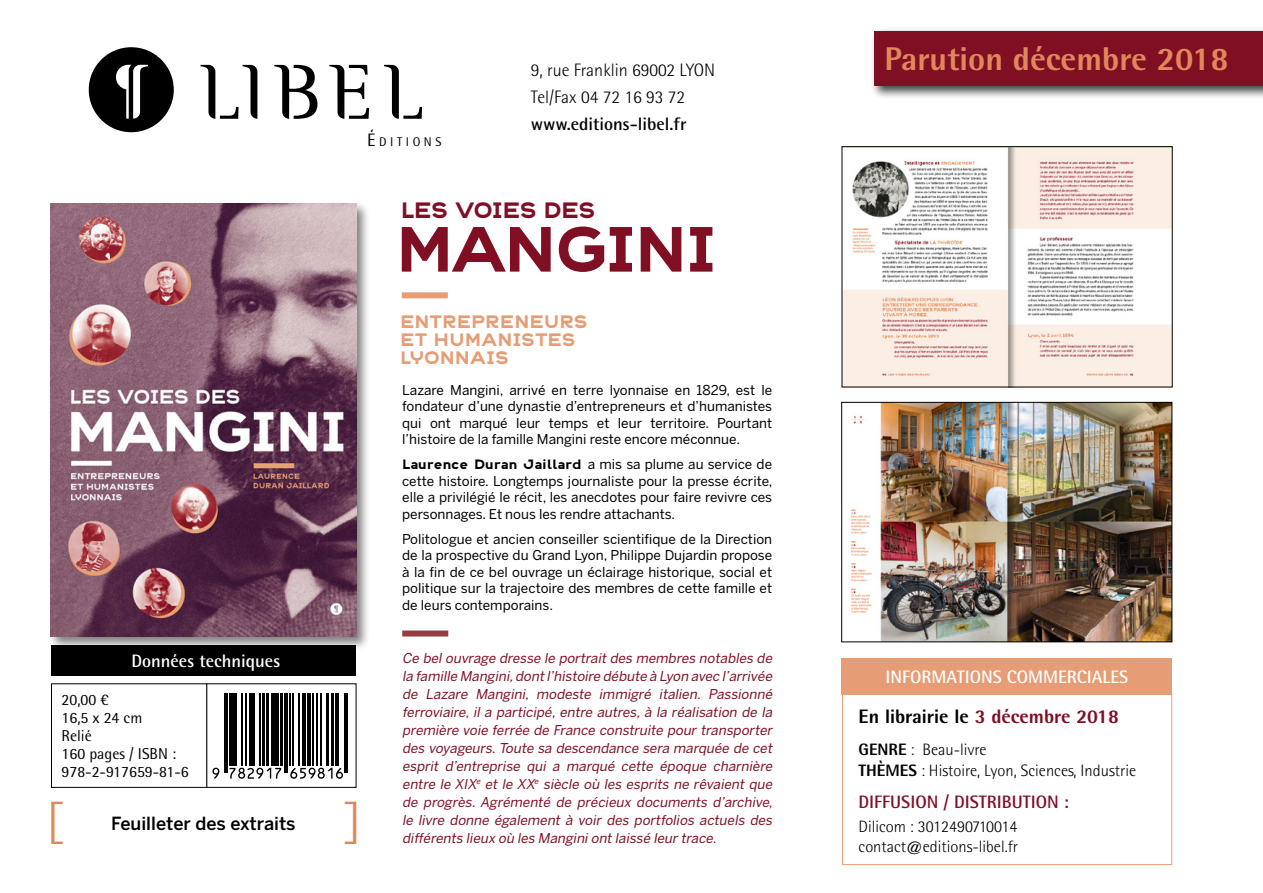
<style>
.page{position:relative;width:1263px;height:893px;background:#fff}
.page>*{position:absolute;margin:0;border:0;box-sizing:border-box;transform-origin:0 0}
.t1{font:700 63.75px "Troia";letter-spacing:-.035em;color:#800f24}
.t2{font:45px "Benton Sans";color:#e0885b}
.t3{font:800 33px "Rotis Semi Sans Std";color:#e0885b}
.t4{font:700 22.2px "Troia";letter-spacing:-.02em;color:#800f24}
.t5{font:800 19.5px "Rotis Semi Sans Std";color:#000}
.t6{font:700 18px "Rotis Semi Sans Std";color:#fff}
.t7{font:300 18px "Rotis Semi Sans Std";color:#000}
.t8{font:700 18px/18px "Troia";color:#e69c75}
.t9{font:700 18px "Rotis Semi Sans Std";color:#800f24}
.t10{font:700 18px "Rotis Semi Sans Std";color:#000}
.t11{font:500 18px "Benton Sans";color:#000}
.t12{font:300 16.5px/21px "Rotis Semi Sans Std";color:#000}
.t13{font:15.75px/18px "Rotis Semi Sans Std";color:#000}
.t14{font:13.5px/16.5px "Benton Sans";color:#000;text-align:justify}
.t15{font:italic 13.5px/18px "Benton Sans";color:#800f24;text-align:justify}
.t16{font:12.6px "Rotis Semi Sans Std";letter-spacing:.285em;color:#000}
.s1{font-size:18px}
.s2{font-family:"Troia";font-weight:700}
.s3{color:#800f24}
.s4{font-weight:800}
</style>
<div class="page">
<div style="left:870px;top:27px;width:393px;height:72px;background:#000;opacity:.75"></div>
<div style="left:874px;top:31px;width:389px;height:55px;background:#800f24"></div>
<svg style="left:89px;top:47px;width:85px;height:85px"></svg>
<svg style="left:329px;top:65px;width:40px;height:54px"></svg>
<svg style="left:201px;top:65px;width:56px;height:54px"></svg>
<svg style="left:384px;top:65px;width:38px;height:54px"></svg>
<svg style="left:274px;top:65px;width:43px;height:54px"></svg>
<div style="left:48px;top:201px;width:323px;height:450px;background:#000;opacity:.5"></div>
<img style="left:51px;top:204px;width:305px;height:432px">
<div style="left:51px;top:645px;width:305px;height:31px;background:#000"></div>
<div style="left:51px;top:683px;width:305px;height:105px;border:1px solid #000"></div>
<svg style="left:212px;top:768px;width:7px;height:11px"></svg>
<hr style="left:224px;top:694px;width:1px;height:79px;background:#000">
<hr style="left:227px;top:694px;width:1px;height:79px;background:#000">
<hr style="left:229px;top:694px;width:4px;height:72px;background:#000">
<hr style="left:234px;top:694px;width:3px;height:72px;background:#000">
<hr style="left:241px;top:694px;width:1px;height:72px;background:#000">
<hr style="left:245px;top:694px;width:1px;height:72px;background:#000">
<hr style="left:249px;top:694px;width:2px;height:72px;background:#000">
<hr style="left:253px;top:694px;width:2px;height:72px;background:#000">
<hr style="left:259px;top:694px;width:2px;height:72px;background:#000">
<hr style="left:262px;top:694px;width:2px;height:72px;background:#000">
<hr style="left:266px;top:694px;width:2px;height:72px;background:#000">
<hr style="left:271px;top:694px;width:3px;height:72px;background:#000">
<svg style="left:229px;top:768px;width:52px;height:11px"></svg>
<hr style="left:275px;top:694px;width:4px;height:72px;background:#000">
<hr style="left:280px;top:694px;width:3px;height:72px;background:#000">
<hr style="left:284px;top:694px;width:1px;height:79px;background:#000">
<hr style="left:287px;top:694px;width:1px;height:79px;background:#000">
<hr style="left:289px;top:694px;width:2px;height:72px;background:#000">
<hr style="left:292px;top:694px;width:1px;height:72px;background:#000">
<hr style="left:298px;top:694px;width:2px;height:72px;background:#000">
<hr style="left:302px;top:694px;width:4px;height:72px;background:#000">
<hr style="left:307px;top:694px;width:4px;height:72px;background:#000">
<hr style="left:313px;top:694px;width:1px;height:72px;background:#000">
<hr style="left:317px;top:694px;width:1px;height:72px;background:#000">
<hr style="left:321px;top:694px;width:1px;height:72px;background:#000">
<hr style="left:326px;top:694px;width:2px;height:72px;background:#000">
<hr style="left:331px;top:694px;width:3px;height:72px;background:#000">
<svg style="left:290px;top:768px;width:53px;height:11px"></svg>
<hr style="left:335px;top:694px;width:1px;height:72px;background:#000">
<hr style="left:337px;top:694px;width:2px;height:72px;background:#000">
<hr style="left:344px;top:694px;width:1px;height:79px;background:#000">
<hr style="left:347px;top:694px;width:1px;height:79px;background:#000">
<hr style="left:206px;top:683px;width:1px;height:104px;background:#000">
<div style="left:402px;top:292px;width:46px;height:6px;background:#e69c75"></div>
<div style="left:402px;top:630px;width:46px;height:6px;background:#943e3f"></div>
<img style="left:851px;top:404px;width:319px;height:236px">
<div style="left:841px;top:402px;width:331px;height:240px;border:1px solid #000"></div>
<img style="left:844px;top:148px;width:326px;height:237px">
<div style="left:841px;top:658px;width:331px;height:36px;background:#e69c75"></div>
<div style="left:842px;top:692px;width:330px;height:173px;border:1px solid #e69c75"></div>
<h3 class="t6" style="left:131px;top:650px;width:151px">Données techniques</h3>
<p class="t13" style="left:62px;top:690px;width:129px">20,00 €<br>16,5 x 24 cm<br>Relié<br>160 pages / ISBN :<br>978-2-917659-81-6</p>
<h2 class="t2" style="left:47px;top:792px;width:19px">[</h2>
<h3 class="t11" style="left:111px;top:813px;width:186px">Feuilleter des extraits</h3>
<p class="t16" style="left:367px;top:135px;width:76px"><span class="s1">É</span>DITIONS</p>
<h3 class="t7" style="left:531px;top:60px;width:186px">9, rue Franklin 69002 LYON</h3>
<h3 class="t7" style="left:531px;top:87px;width:156px">Tel/Fax 04 72 16 93 72</h3>
<h3 class="t10" style="left:531px;top:113px;width:157px">www.editions-libel.fr</h3>
<h2 class="t2" style="left:343px;top:792px;width:19px">]</h2>
<h3 class="t4" style="left:401px;top:196px;width:196px">LES VOIES D ES</h3>
<h1 class="t1" style="left:395px;top:209px;width:322px">MANGIN I</h1>
<h3 class="t8" style="left:400px;top:312px;width:189px">ENTREPREN EURS<br>ET HUMAN</h3>
<h3 class="t8" style="left:513px;top:330px;width:64px">ISTES</h3>
<h3 class="t8" style="left:400px;top:348px;width:56px">LYONNA</h3>
<h3 class="t8" style="left:487px;top:348px;width:24px">IS</h3>
<p class="t14" style="left:402px;top:381px;width:371px">Lazare Mangini, arrivé en terre lyonnaise en 1829, est le fondateur d’une dynastie d’entrepreneurs et d’humanistes qui ont marqué leur temps et leur territoire. Pourtant l’histoire de la famille Mangini reste encore méconnue.</p>
<p class="t14" style="left:402px;top:456px;width:372px"><span class="s2">LAURENCE DURAN JAILLARD</span> a mis sa plume au service de cette histoire. Longtemps journaliste pour la presse écrite, elle a privilégié le récit, les anecdotes pour faire revivre ces personnages. Et nous les rendre attachants.</p>
<p class="t14" style="left:402px;top:530px;width:371px">Politologue et ancien conseiller scientifique de la Direction de la prospective du Grand Lyon, Philippe Dujardin propose à la fin de ce bel ouvrage un éclairage historique, social et politique sur la trajectoire des membres de cette famille et de leurs contemporains.</p>
<p class="t15" style="left:402px;top:648px;width:375px">Ce bel ouvrage dresse le portrait des membres notables de la famille Mangini,dontl’histoire débute à Lyon avec l’arrivée de Lazare Mangini, modeste immigré italien. Passionné ferroviaire, il a participé, entre autres, à la réalisation de la première voie ferrée de France construite pour transporter des voyageurs.Toute sa descendance sera marquée de cet esprit d’entreprise qui a marqué cette époque charnière entre le XIX<sup>e</sup> et le XX<sup>e</sup> siècle où les esprits ne rêvaient que de progrès. Agrémenté de précieux documents d’archive, le livre donne également à voir des portfolios actuels des différents lieux où les Manginiontlaissé leur trace.</p>
<h3 class="t3" style="left:884px;top:38px;width:346px">Parution décembre 2018</h3>
<h3 class="t6" style="left:885px;top:666px;width:16px">Infor</h3>
<h3 class="t6" style="left:931px;top:666px;width:36px">mations</h3>
<h3 class="t6" style="left:1007px;top:666px;width:121px">commerciales</h3>
<h3 class="t5" style="left:858px;top:703px;width:262px">En librairie le <span class="s3">3 décembre 2018</span></h3>
<p class="t12" style="left:858px;top:738px;width:279px"><span class="s4">Genre</span> : Beau-livre<br><span class="s4">Thèmes</span> : Histoire, Lyon, Sciences, Industrie</p>
<h3 class="t9" style="left:858px;top:791px;width:212px">DIFFUSION / DISTRIBUTION :</h3>
<p class="t12" style="left:858px;top:816px;width:161px;line-height:19.8px">Dilicom : 3012490710014 contact@editions-libel.fr</p>
</div>
